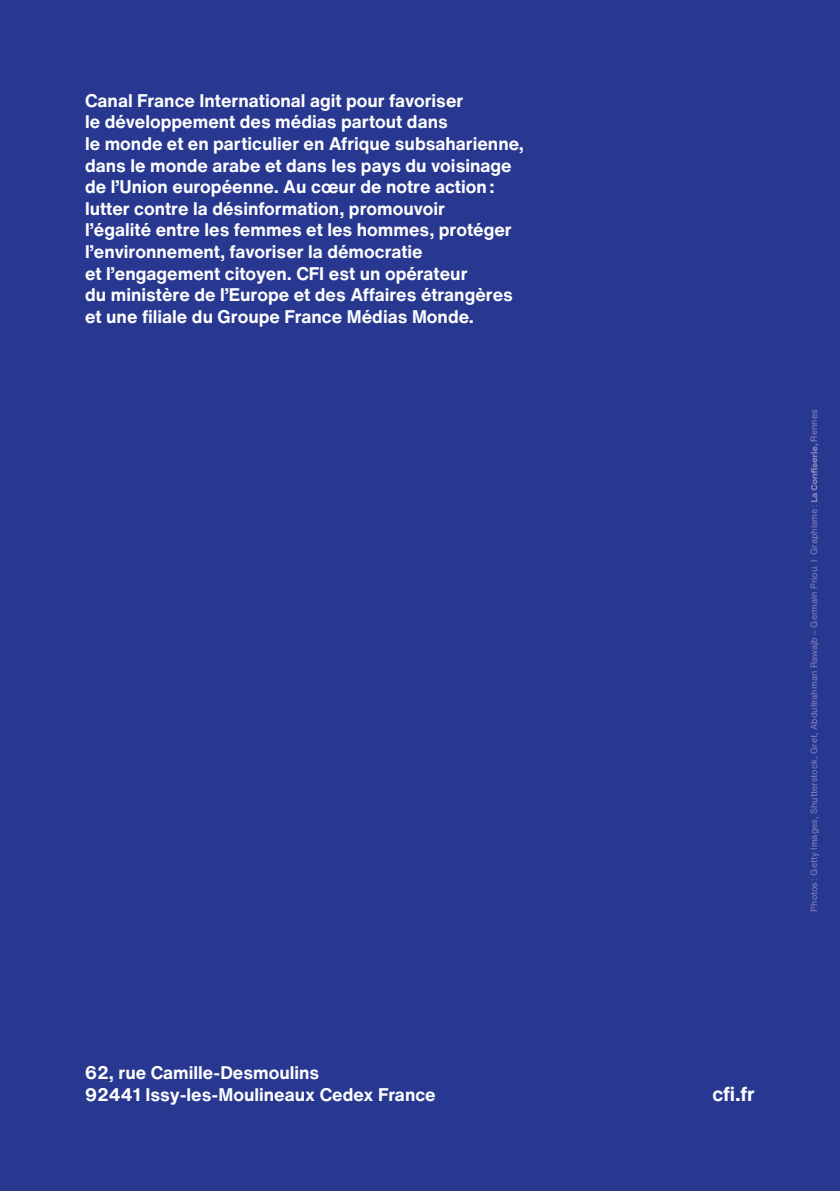
<style>
.page{position:relative;width:840px;height:1191px;background:#fff}
.page>*{position:absolute;margin:0;border:0;box-sizing:border-box;transform-origin:0 0}
.t1{font:700 20px "Helvetica Now Text";color:#fff}
.t2{font:700 18px/21.6px "Helvetica Now Text";color:#fff}
.t3{font:9px "Helvetica Now Text";color:#8684bc}
.s1{font-weight:700}
</style>
<div class="page">
<div style="left:0;top:0;width:839px;height:1191px;background:#283890"></div>
<svg style="left:810px;top:446px;width:6px;height:56px"></svg>
<p class="t2" style="left:85px;top:90px;width:440px">Canal France International agit pour favoriser<br>le développement des médias partout dans<br>le monde et en particulier en Afrique subsaharienne, dans le monde arabe et dans les pays du voisinage de l’Union européenne. Au cœur de notre action : lutter contre la désinformation, promouvoir<br>l’égalité entre les femmes et les hommes, protéger l’environnement, favoriser la démocratie<br>et l’engagement citoyen. CFI est un opérateur<br>du ministère de l’Europe et des Affaires étrangères et une filiale du Groupe France Médias Monde.</p>
<p class="t2" style="left:85px;top:1062px;width:235px">62, rue Camille-Desmoulins</p>
<p class="t2" style="left:85px;top:1083px;width:352px">92441 Issy-les-Moulineaux Cedex France</p>
<p class="t3" style="left:807px;top:446px;width:38px;rotate:-90deg"><span class="s1">,</span> Rennes</p>
<p class="t3" style="left:807px;top:911px;width:408px;rotate:-90deg">Photos : Getty Images, Shutterstock, Gret, Abdullrahman Rawajb – Germain Priou l Graphisme :</p>
<p class="t1" style="left:712px;top:1080px;width:44px">cfi.fr</p>
</div>
